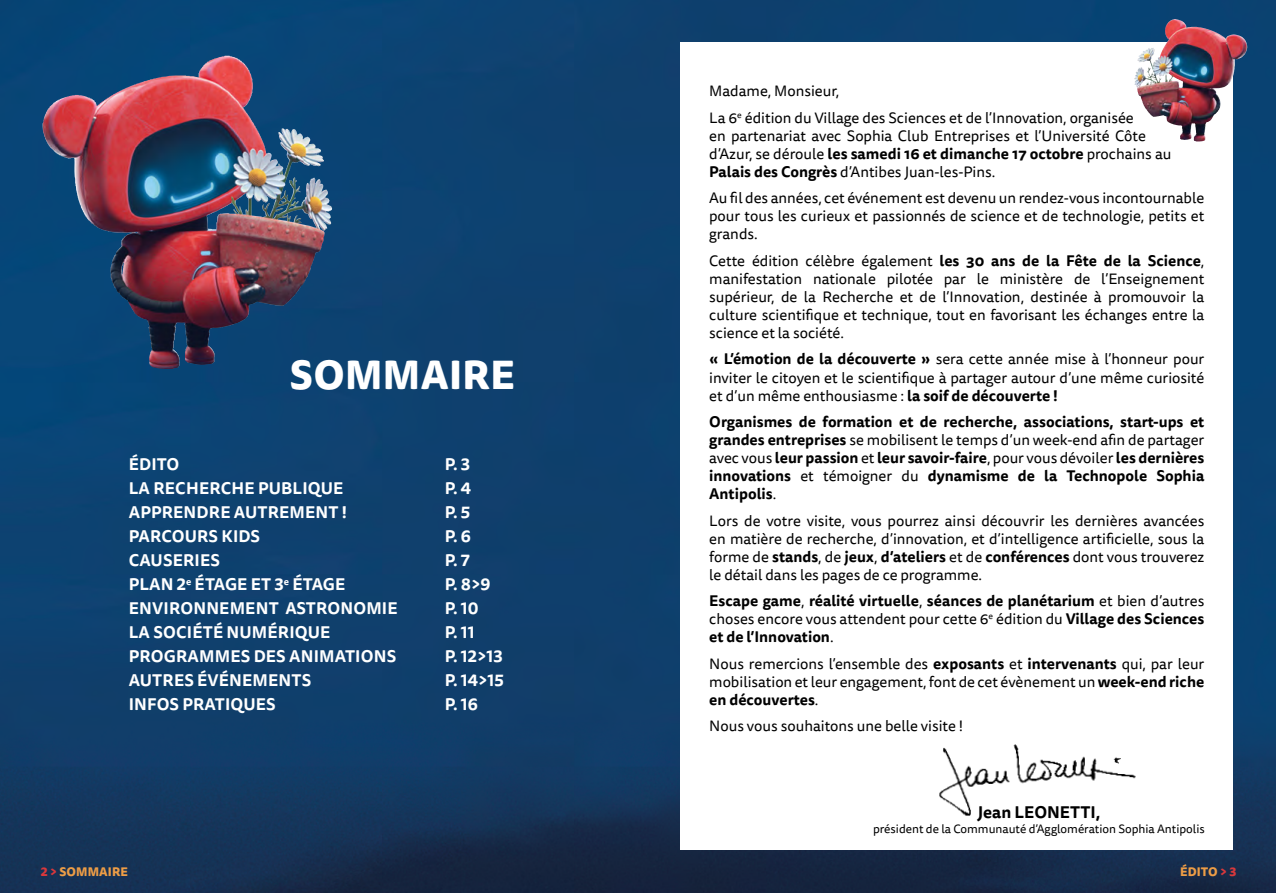
<style>
.page{position:relative;width:1276px;height:893px;background:#fff}
.page>*{position:absolute;margin:0;border:0;box-sizing:border-box;transform-origin:0 0}
.t1{font:800 39.3px "Tisa Sans Pro";letter-spacing:.01em;color:#fff}
.t2{font:700 16.5px "Tisa Sans Pro";letter-spacing:.01em;color:#fff}
.t3{font:700 16.5px "Tisa Sans Pro";color:#000}
.t4{font:15px/18px "Tisa Sans Pro";color:#000;text-align:justify}
.t5{font:700 15px/18px "Tisa Sans Pro";color:#000;text-align:justify}
.t6{font:12px "Tisa Sans Pro";color:#000}
.t7{font:800 12px "Tisa Sans Pro";letter-spacing:.01em;color:#ed9d46}
.s1{font-weight:700}
.s2{font-weight:400}
.s3{color:#d8383c}
</style>
<div class="page">
<img style="left:0;top:0;width:1276px;height:893px">
<div style="left:680px;top:43px;width:553px;height:807px;background:#fff"></div>
<img style="left:1137px;top:19px;width:37px;height:47px">
<img style="left:42px;top:56px;width:183px;height:78px">
<img style="left:939px;top:744px;width:197px;height:72px">
<h1 class="t1" style="left:290px;top:345px;width:226px">SOMMAIRE</h1>
<p class="t2" style="left:129px;top:452px;width:52px">ÉDITO</p>
<p class="t2" style="left:445px;top:452px;width:27px">P. 3</p>
<p class="t2" style="left:129px;top:476px;width:216px">LA RECHERCHE PUBLIQUE</p>
<p class="t2" style="left:445px;top:476px;width:28px">P. 4</p>
<p class="t2" style="left:129px;top:500px;width:220px">APPRENDRE AUTREMENT !</p>
<p class="t2" style="left:445px;top:500px;width:27px">P. 5</p>
<p class="t2" style="left:129px;top:524px;width:133px">PARCOURS KIDS</p>
<p class="t2" style="left:445px;top:524px;width:28px">P. 6</p>
<p class="t2" style="left:129px;top:548px;width:93px">CAUSERIES</p>
<p class="t2" style="left:445px;top:548px;width:26px">P. 7</p>
<p class="t2" style="left:129px;top:572px;width:218px">PLAN 2<sup>e</sup> ÉTAGE ET 3<sup>e</sup> ÉTAGE</p>
<p class="t2" style="left:445px;top:572px;width:47px">P. 8&gt;9</p>
<p class="t2" style="left:129px;top:596px;width:270px">ENVIRONNEMENT ASTRONOMIE</p>
<p class="t2" style="left:445px;top:596px;width:35px">P. 10</p>
<p class="t2" style="left:129px;top:620px;width:203px">LA SOCIÉTÉ NUMÉRIQUE</p>
<p class="t2" style="left:445px;top:620px;width:31px">P. 11</p>
<p class="t2" style="left:129px;top:644px;width:269px">PROGRAMMES DES ANIMATIONS</p>
<p class="t2" style="left:445px;top:644px;width:59px">P. 12&gt;13</p>
<p class="t2" style="left:129px;top:668px;width:184px">AUTRES ÉVÉNEMENTS</p>
<p class="t2" style="left:445px;top:668px;width:61px">P. 14&gt;15</p>
<p class="t2" style="left:129px;top:692px;width:148px">INFOS PRATIQUES</p>
<p class="t2" style="left:445px;top:692px;width:35px">P. 16</p>
<p class="t4" style="left:709px;top:78px;width:426px;line-height:26.5px">Madame, Monsieur,<br>La 6<sup>e</sup> édition du Village des Sciences et de l’Innovation, organisée</p>
<p class="t4" style="left:709px;top:127px;width:464px;text-align:left">en partenariat avec Sophia Club Entreprises et l’Université Côte d’Azur, se déroule <span class="s1">les samedi 16 et dimanche 17 octobre</span> prochains au<br><span class="s1">Palais des Congrès</span> d’Antibes Juan-les-Pins.</p>
<p class="t4" style="left:709px;top:190px;width:496px">Au fil des années, cet événement est devenu un rendez-vous incontournable pour tous les curieux et passionnés de science et de technologie, petits et grands.</p>
<p class="t4" style="left:709px;top:252px;width:497px">Cette édition célèbre également <span class="s1">les 30 ans de la Fête de la Science</span>, manifestation nationale pilotée par le ministère de l’Enseignement supérieur, de la Recherche et de l’Innovation, destinée à promouvoir la culture scientifique et technique, tout en favorisant les échanges entre la science et la société.</p>
<p class="t4" style="left:709px;top:351px;width:497px"><span class="s1">« L’émotion de la découverte »</span> sera cette année mise à l’honneur pour inviter le citoyen et le scientifique à partager autour d’une même curiosité et d’un même enthousiasme : <span class="s1">la soif de découverte !</span></p>
<p class="t5" style="left:709px;top:413px;width:497px">Organismes de formation et de recherche, associations, start-ups et grandes entreprises <span class="s2">se mobilisent le temps d’un week-end afin de partager avec vous</span> leur passion <span class="s2">et</span> leur savoir-faire<span class="s2">, pour vous dévoiler</span> les dernières innovations <span class="s2">et témoigner du</span> dynamisme de la Technopole Sophia Antipolis<span class="s2">.</span></p>
<p class="t4" style="left:709px;top:512px;width:497px">Lors de votre visite, vous pourrez ainsi découvrir les dernières avancées en matière de recherche, d’innovation, et d’intelligence artificielle, sous la forme de <span class="s1">stands</span>, de <span class="s1">jeux</span>, <span class="s1">d’ateliers</span> et de <span class="s1">conférences</span> dont vous trouverez le détail dans les pages de ce programme.</p>
<p class="t5" style="left:709px;top:592px;width:497px">Escape game<span class="s2">,</span> réalité virtuelle<span class="s2">,</span> séances de planétarium <span class="s2">et bien d’autres choses encore vous attendent pour cette 6</span><sup>e</sup> <span class="s2">édition du</span> Village des Sciences et de l’Innovation<span class="s2">.</span></p>
<p class="t4" style="left:709px;top:655px;width:497px">Nous remercions l’ensemble des <span class="s1">exposants</span> et <span class="s1">intervenants</span> qui, par leur mobilisation et leur engagement, font de cet évènement un <span class="s1">week-end riche en découvertes</span>.</p>
<p class="t4" style="left:709px;top:717px;width:256px">Nous vous souhaitons une belle visite !</p>
<p class="t3" style="left:977px;top:800px;width:125px">Jean LEONETTI,</p>
<p class="t6" style="left:873px;top:820px;width:333px">président de la Communauté d’Agglomération Sophia Antipolis</p>
<p class="t7" style="left:41px;top:863px;width:89px"><span class="s3">2 &gt;</span> SOMMAIRE</p>
<p class="t7" style="left:1180px;top:863px;width:58px">ÉDITO <span class="s3">&gt; 3</span></p>
</div>
